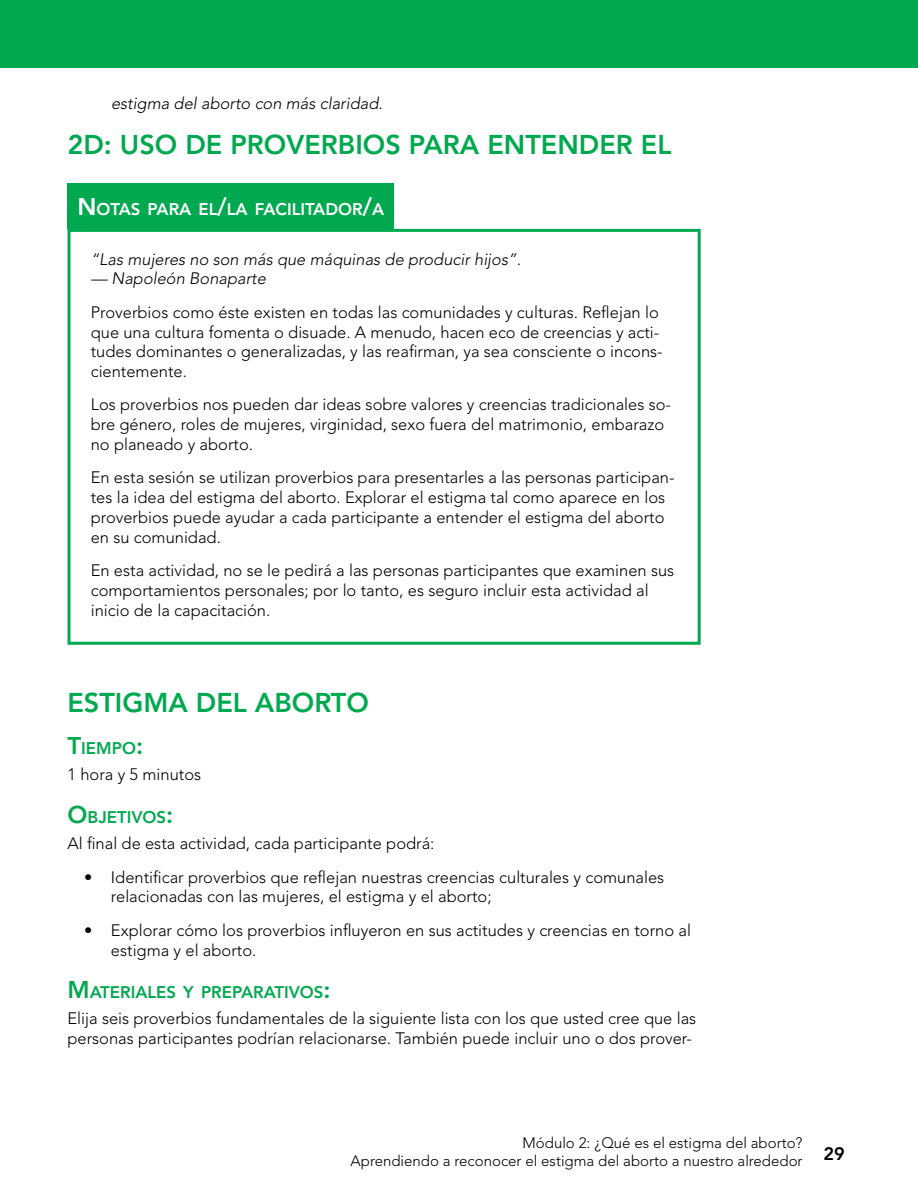
<style>
.page{position:relative;width:918px;height:1188px;background:#fff}
.page>*{position:absolute;margin:0;border:0;box-sizing:border-box;transform-origin:0 0}
.t1{font:800 27px "Avenir LT Std";color:#00a94f}
.t2{font:800 18px "Avenir LT Std";color:#000}
.t3{font:800 16.8px "Avenir LT Std";color:#00a94f}
.t4{font:800 16.8px "Avenir LT Std";color:#fff}
.t5{font:300 16.5px/19.8px "Avenir LT Std";color:#000}
.t6{font:italic 300 16.5px "Avenir LT Std";color:#000}
.t7{font:300 15px/18px "Avenir LT Std";color:#000;text-align:right}
.s1{font-size:24px}
</style>
<div class="page">
<div style="left:0;top:0;width:918px;height:68px;background:#00a94f"></div>
<div style="left:68px;top:229px;width:633px;height:416px;border:3px solid #00a94f"></div>
<div style="left:68px;top:184px;width:326px;height:45px;background:#00a94f"></div>
<p class="t6" style="left:111px;top:93px;width:273px">estigma del aborto con más claridad.</p>
<h1 class="t1" style="left:68px;top:129px;width:605px">2D: USO DE PROVERBIOS PARA ENTENDER EL</h1>
<p class="t4" style="left:77px;top:200px;width:308px"><span class="s1">N</span>OTAS PARA EL<span class="s1">/</span>LA FACILITADOR<span class="s1">/</span>A</p>
<p class="t6" style="left:91px;top:249px;width:432px">“Las mujeres no son más que máquinas de producir hijos”.</p>
<p class="t6" style="left:91px;top:269px;width:177px">— Napoleón Bonaparte</p>
<p class="t5" style="left:91px;top:302px;width:574px">Proverbios como éste existen en todas las comunidades y culturas. Reflejan lo que una cultura fomenta o disuade. A menudo, hacen eco de creencias y acti&shy;tudes dominantes o generalizadas, y las reafirman, ya sea consciente o incons&shy;cientemente.</p>
<p class="t5" style="left:91px;top:395px;width:582px">Los proverbios nos pueden dar ideas sobre valores y creencias tradicionales so&shy;bre género, roles de mujeres, virginidad, sexo fuera del matrimonio, embarazo no planeado y aborto.</p>
<p class="t5" style="left:91px;top:468px;width:585px">En esta sesión se utilizan proverbios para presentarles a las personas participan&shy;tes la idea del estigma del aborto. Explorar el estigma tal como aparece en los proverbios puede ayudar a cada participante a entender el estigma del aborto en su comunidad.</p>
<p class="t5" style="left:91px;top:560px;width:585px">En esta actividad, no se le pedirá a las personas participantes que examinen sus comportamientos personales; por lo tanto, es seguro incluir esta actividad al inicio de la capacitación.</p>
<h1 class="t1" style="left:68px;top:686px;width:303px">ESTIGMA DEL ABORTO</h1>
<p class="t3" style="left:68px;top:738px;width:77px"><span class="s1">T</span>IEMPO<span class="s1">:</span></p>
<p class="t5" style="left:68px;top:765px;width:135px">1 hora y 5 minutos</p>
<p class="t3" style="left:68px;top:807px;width:107px"><span class="s1">O</span>BJETIVOS<span class="s1">:</span></p>
<p class="t5" style="left:68px;top:834px;width:369px">Al final de esta actividad, cada participante podrá:</p>
<p class="t5" style="left:111px;top:867px;width:555px;text-indent:-27px">• Identificar proverbios que reflejan nuestras creencias culturales y comunales relacionadas con las mujeres, el estigma y el aborto;</p>
<p class="t5" style="left:111px;top:920px;width:582px;text-indent:-27px">• Explorar cómo los proverbios influyeron en sus actitudes y creencias en torno al estigma y el aborto.</p>
<p class="t3" style="left:68px;top:982px;width:265px"><span class="s1">M</span> ATERIALES Y PREPARATIVOS<span class="s1">:</span></p>
<p class="t5" style="left:68px;top:1009px;width:630px">Elija seis proverbios fundamentales de la siguiente lista con los que usted cree que las personas participantes podrían relacionarse. También puede incluir uno o dos prover-</p>
<p class="t7" style="left:351px;top:1134px;width:453px">Módulo 2: ¿Qué es el estigma del aborto?<br>Aprendiendo a reconocer el estigma del aborto a nuestro alrededor</p>
<p class="t2" style="left:824px;top:1143px;width:23px">29</p>
</div>
